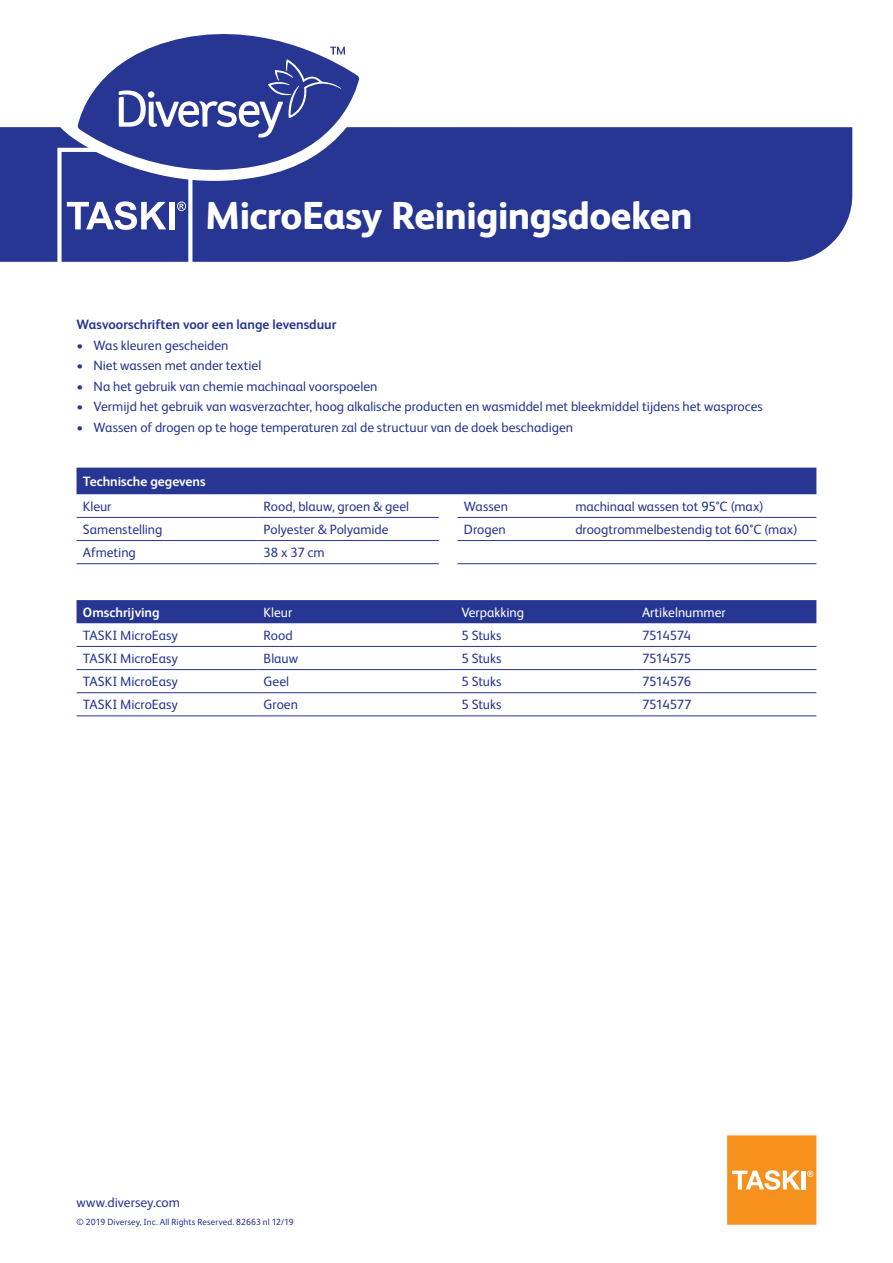
<style>
.page{position:relative;width:893px;height:1263px;background:#fff}
.page>*{position:absolute;margin:0;border:0;box-sizing:border-box;transform-origin:0 0}
.t1{font:800 39px "FS Albert Pro";letter-spacing:-.02em;color:#fff}
.Table_Text{font:13.5px "FS Albert Pro";color:#263692}
.Subheads{font:700 13.5px "FS Albert Pro";color:#263692}
.Table_Subheads{font:700 13.5px "FS Albert Pro";letter-spacing:-.005em;color:#fff}
.t2{font:13.5px "FS Albert Pro";color:#fff}
.Table_Text-2{font:13.5px "FS Albert Pro";letter-spacing:-.025em;color:#263692}
.Table_Text-3{font:13.5px "FS Albert Pro";letter-spacing:-.04em;color:#263692}
.Table_Text-4{font:13.5px "FS Albert Pro";letter-spacing:-.03em;color:#263692}
.t3{font:9px "FS Albert Pro";letter-spacing:.01em;color:#263692}
</style>
<div class="page">
<div style="left:0;top:127px;width:852px;height:135px;background:#263692"></div>
<svg style="left:57px;top:148px;width:135px;height:114px"></svg>
<div style="left:169px;top:202px;width:6px;height:27px;background:#fff"></div>
<svg style="left:727px;top:1135px;width:89px;height:90px"></svg>
<div style="left:77px;top:468px;width:739px;height:26px;background:#263692"></div>
<hr style="left:77px;top:517px;width:180px;height:1px;background:#263692">
<hr style="left:458px;top:517px;width:111px;height:1px;background:#263692">
<hr style="left:569px;top:517px;width:247px;height:1px;background:#263692">
<hr style="left:77px;top:540px;width:180px;height:1px;background:#263692">
<hr style="left:458px;top:540px;width:111px;height:1px;background:#263692">
<hr style="left:569px;top:540px;width:247px;height:1px;background:#263692">
<hr style="left:77px;top:563px;width:180px;height:1px;background:#263692">
<hr style="left:458px;top:563px;width:111px;height:1px;background:#263692">
<hr style="left:569px;top:563px;width:247px;height:1px;background:#263692">
<hr style="left:257px;top:517px;width:182px;height:1px;background:#263692">
<hr style="left:257px;top:540px;width:182px;height:1px;background:#263692">
<hr style="left:257px;top:563px;width:182px;height:1px;background:#263692">
<div style="left:77px;top:600px;width:739px;height:23px;background:#263692"></div>
<hr style="left:77px;top:646px;width:180px;height:1px;background:#263692">
<hr style="left:257px;top:646px;width:198px;height:1px;background:#263692">
<hr style="left:455px;top:646px;width:181px;height:1px;background:#263692">
<hr style="left:636px;top:646px;width:180px;height:1px;background:#263692">
<hr style="left:77px;top:669px;width:180px;height:1px;background:#263692">
<hr style="left:257px;top:669px;width:198px;height:1px;background:#263692">
<hr style="left:455px;top:669px;width:181px;height:1px;background:#263692">
<hr style="left:636px;top:669px;width:180px;height:1px;background:#263692">
<hr style="left:77px;top:692px;width:180px;height:1px;background:#263692">
<hr style="left:257px;top:692px;width:198px;height:1px;background:#263692">
<hr style="left:455px;top:692px;width:181px;height:1px;background:#263692">
<hr style="left:636px;top:692px;width:180px;height:1px;background:#263692">
<hr style="left:77px;top:715px;width:180px;height:1px;background:#263692">
<hr style="left:257px;top:715px;width:198px;height:1px;background:#263692">
<hr style="left:455px;top:715px;width:181px;height:1px;background:#263692">
<hr style="left:636px;top:715px;width:180px;height:1px;background:#263692">
<svg style="left:58px;top:78px;width:316px;height:103px"></svg>
<svg style="left:78px;top:34px;width:281px;height:148px;fill:#263692"></svg>
<svg style="left:119px;top:47px;width:226px;height:91px"></svg>
<p class="t1" style="left:205px;top:185px;width:489px">MicroEasy Reinigingsdoeken</p>
<p class="Subheads" style="left:77px;top:315px;width:261px">Wasvoorschriften voor een lange levensduur</p>
<p class="Table_Text" style="left:77px;top:336px;width:154px">• Was kleuren gescheiden</p>
<p class="Table_Text" style="left:77px;top:356px;width:186px">• Niet wassen met ander textiel</p>
<p class="Table_Text" style="left:77px;top:376px;width:302px">• Na het gebruik van chemie machinaal voorspoelen</p>
<p class="Table_Text" style="left:77px;top:397px;width:688px">• Vermijd het gebruik van wasverzachter, hoog alkalische producten en wasmiddel met bleekmiddel tijdens het wasproces</p>
<p class="Table_Text" style="left:77px;top:417px;width:498px">• Wassen of drogen op te hoge temperaturen zal de structuur van de doek beschadigen</p>
<p class="Table_Subheads" style="left:83px;top:472px;width:124px">Technische gegevens</p>
<p class="Table_Text" style="left:83px;top:497px;width:30px">Kleur</p>
<p class="Table_Text" style="left:264px;top:497px;width:147px">Rood, blauw, groen &amp; geel</p>
<p class="Table_Text" style="left:464px;top:497px;width:46px">Wassen</p>
<p class="Table_Text" style="left:575px;top:497px;width:190px">machinaal wassen tot 95°C (max)</p>
<p class="Table_Text" style="left:83px;top:520px;width:81px">Samenstelling</p>
<p class="Table_Text" style="left:264px;top:520px;width:126px">Polyester &amp; Polyamide</p>
<p class="Table_Text" style="left:464px;top:520px;width:43px">Drogen</p>
<p class="Table_Text" style="left:575px;top:520px;width:224px">droogtrommelbestendig tot 60°C (max)</p>
<p class="Table_Text" style="left:83px;top:543px;width:54px">Afmeting</p>
<p class="Table_Text" style="left:264px;top:543px;width:63px">38 x 37 cm</p>
<p class="Table_Subheads" style="left:83px;top:603px;width:78px">Omschrijving</p>
<p class="t2" style="left:264px;top:603px;width:30px">Kleur</p>
<p class="t2" style="left:461px;top:603px;width:64px">Verpakking</p>
<p class="t2" style="left:642px;top:603px;width:85px">Artikelnummer</p>
<p class="Table_Text" style="left:83px;top:626px;width:97px">TASKI MicroEasy</p>
<p class="Table_Text" style="left:264px;top:626px;width:31px">Rood</p>
<p class="Table_Text" style="left:461px;top:626px;width:42px">5 Stuks</p>
<p class="Table_Text-3" style="left:642px;top:626px;width:50px">7514574</p>
<p class="Table_Text" style="left:83px;top:649px;width:97px">TASKI MicroEasy</p>
<p class="Table_Text" style="left:264px;top:649px;width:36px">Blauw</p>
<p class="Table_Text" style="left:461px;top:649px;width:42px">5 Stuks</p>
<p class="Table_Text-2" style="left:642px;top:649px;width:51px">7514575</p>
<p class="Table_Text" style="left:83px;top:672px;width:97px">TASKI MicroEasy</p>
<p class="Table_Text" style="left:264px;top:672px;width:27px">Geel</p>
<p class="Table_Text" style="left:461px;top:672px;width:42px">5 Stuks</p>
<p class="Table_Text-4" style="left:642px;top:672px;width:51px">7514576</p>
<p class="Table_Text" style="left:83px;top:695px;width:97px">TASKI MicroEasy</p>
<p class="Table_Text" style="left:264px;top:695px;width:36px">Groen</p>
<p class="Table_Text" style="left:461px;top:695px;width:42px">5 Stuks</p>
<p class="Table_Text-2" style="left:642px;top:695px;width:51px">7514577</p>
<p class="Table_Text" style="left:77px;top:1193px;width:105px">www.diversey.com</p>
<p class="t3" style="left:77px;top:1215px;width:219px">© 2019 Diversey, Inc. All Rights Reserved. 82663 nl 12/19</p>
</div>
